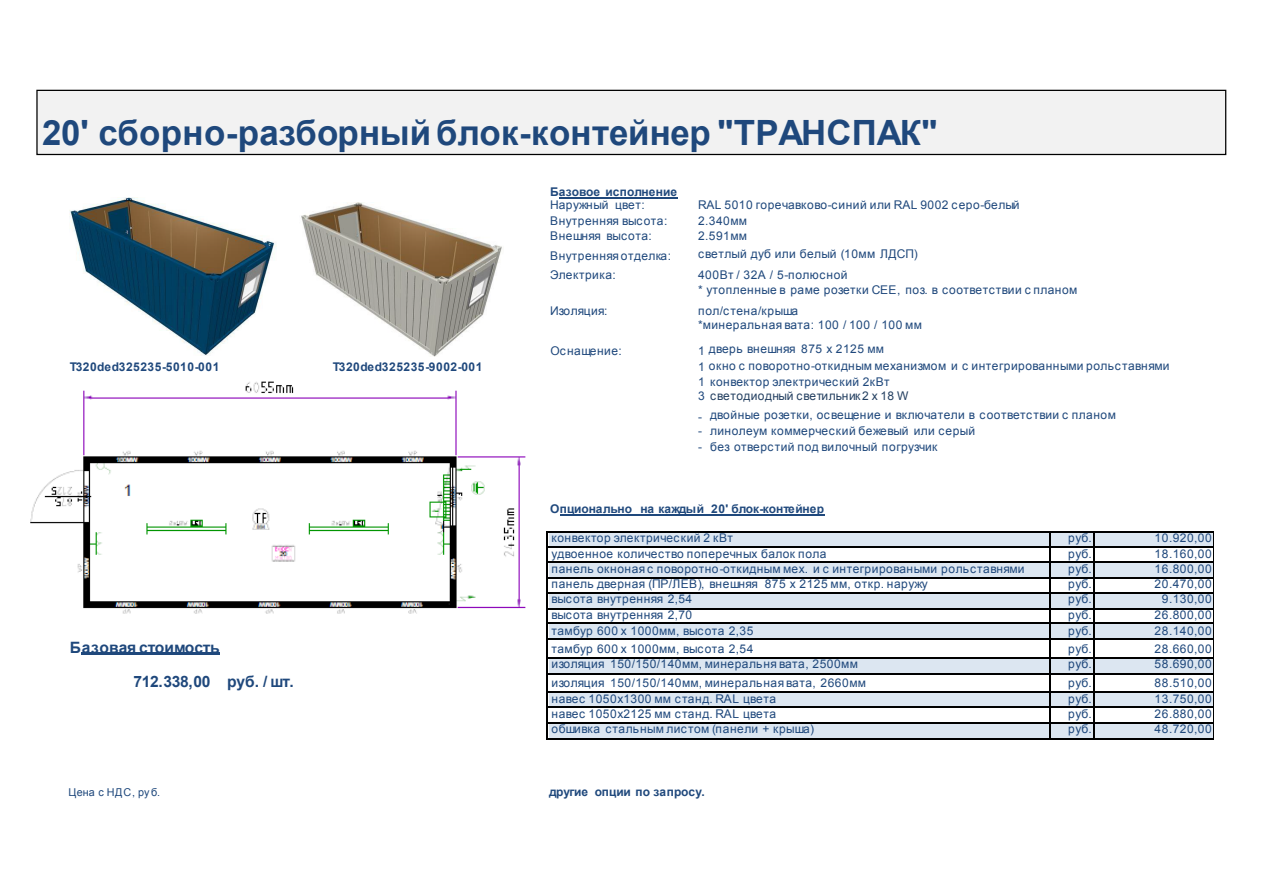
<style>
.page{position:relative;width:1264px;height:893px;background:#fff}
.page>*{position:absolute;margin:0;border:0;box-sizing:border-box;transform-origin:0 0}
.t1{font:700 34.8px "Arial";color:#1f487c}
.t2{font:700 15.6px "Arial";letter-spacing:-.015em;color:#1f487c}
.t3{font:12px/15.6px "Arial";letter-spacing:.04em;color:#1f487c}
.t4{font:700 12px "Arial";letter-spacing:-.005em;color:#1f487c}
.t5{font:700 12px "Arial";letter-spacing:.04em;color:#1f487c}
.t6{font:12px "Arial";letter-spacing:.04em;color:#244061}
.t7{font:12px "Arial";letter-spacing:.015em;color:#1f487c}
.t8{font:10.8px "Arial";letter-spacing:.02em;color:#1f487c}
.s1{color:#1f487c}
</style>
<div class="page">
<img style="left:30px;top:381px;width:496px;height:233px">
<hr style="left:559px;top:197px;width:118px;height:1px;background:#1f487c">
<hr style="left:560px;top:514px;width:264px;height:1px;background:#1f487c">
<hr style="left:82px;top:652px;width:138px;height:3px;background:#1f487c">
<div style="left:36px;top:90px;width:1190px;height:65px;background:#f2f2f2;border:1px solid #000"></div>
<img style="left:69px;top:198px;width:207px;height:157px">
<img style="left:301px;top:203px;width:201px;height:154px">
<div style="left:549px;top:532px;width:500px;height:15px;background:#dce6f1"></div>
<div style="left:1050px;top:532px;width:43px;height:15px;background:#dce6f1"></div>
<div style="left:1094px;top:532px;width:119px;height:15px;background:#dce6f1"></div>
<hr style="left:548px;top:531px;width:501px;height:1px;background:#000">
<hr style="left:1050px;top:531px;width:43px;height:1px;background:#000">
<hr style="left:1094px;top:531px;width:119px;height:1px;background:#000">
<hr style="left:548px;top:547px;width:501px;height:1px;background:#000">
<hr style="left:1050px;top:547px;width:43px;height:1px;background:#000">
<hr style="left:1094px;top:547px;width:119px;height:1px;background:#000">
<div style="left:549px;top:564px;width:500px;height:13px;background:#dce6f1"></div>
<div style="left:1050px;top:564px;width:43px;height:13px;background:#dce6f1"></div>
<div style="left:1094px;top:564px;width:119px;height:13px;background:#dce6f1"></div>
<hr style="left:548px;top:561px;width:501px;height:1px;background:#000">
<hr style="left:1050px;top:561px;width:43px;height:1px;background:#000">
<hr style="left:1094px;top:561px;width:119px;height:1px;background:#000">
<hr style="left:548px;top:577px;width:501px;height:1px;background:#000">
<hr style="left:1050px;top:577px;width:43px;height:1px;background:#000">
<hr style="left:1094px;top:577px;width:119px;height:1px;background:#000">
<div style="left:549px;top:594px;width:500px;height:14px;background:#dce6f1"></div>
<div style="left:1050px;top:594px;width:43px;height:14px;background:#dce6f1"></div>
<div style="left:1094px;top:594px;width:119px;height:14px;background:#dce6f1"></div>
<hr style="left:548px;top:592px;width:501px;height:2px;background:#000">
<hr style="left:1050px;top:592px;width:43px;height:2px;background:#000">
<hr style="left:1094px;top:592px;width:119px;height:2px;background:#000">
<hr style="left:548px;top:608px;width:501px;height:1px;background:#000">
<hr style="left:1050px;top:608px;width:43px;height:1px;background:#000">
<hr style="left:1094px;top:608px;width:119px;height:1px;background:#000">
<div style="left:549px;top:625px;width:500px;height:13px;background:#dce6f1"></div>
<div style="left:1050px;top:625px;width:43px;height:13px;background:#dce6f1"></div>
<div style="left:1094px;top:625px;width:119px;height:13px;background:#dce6f1"></div>
<hr style="left:548px;top:622px;width:501px;height:2px;background:#000">
<hr style="left:1050px;top:622px;width:43px;height:2px;background:#000">
<hr style="left:1094px;top:622px;width:119px;height:2px;background:#000">
<hr style="left:548px;top:638px;width:501px;height:1px;background:#000">
<hr style="left:1050px;top:638px;width:43px;height:1px;background:#000">
<hr style="left:1094px;top:638px;width:119px;height:1px;background:#000">
<div style="left:549px;top:658px;width:500px;height:15px;background:#dce6f1"></div>
<div style="left:1050px;top:658px;width:43px;height:15px;background:#dce6f1"></div>
<div style="left:1094px;top:658px;width:119px;height:15px;background:#dce6f1"></div>
<hr style="left:548px;top:657px;width:501px;height:1px;background:#000">
<hr style="left:1050px;top:657px;width:43px;height:1px;background:#000">
<hr style="left:1094px;top:657px;width:119px;height:1px;background:#000">
<hr style="left:548px;top:673px;width:501px;height:1px;background:#000">
<hr style="left:1050px;top:673px;width:43px;height:1px;background:#000">
<hr style="left:1094px;top:673px;width:119px;height:1px;background:#000">
<div style="left:549px;top:693px;width:500px;height:14px;background:#dce6f1"></div>
<div style="left:1050px;top:693px;width:43px;height:14px;background:#dce6f1"></div>
<div style="left:1094px;top:693px;width:119px;height:14px;background:#dce6f1"></div>
<hr style="left:548px;top:691px;width:501px;height:1px;background:#000">
<hr style="left:1050px;top:691px;width:43px;height:1px;background:#000">
<hr style="left:1094px;top:691px;width:119px;height:1px;background:#000">
<hr style="left:548px;top:707px;width:501px;height:1px;background:#000">
<hr style="left:1050px;top:707px;width:43px;height:1px;background:#000">
<hr style="left:1094px;top:707px;width:119px;height:1px;background:#000">
<div style="left:549px;top:723px;width:500px;height:15px;background:#dce6f1"></div>
<div style="left:1050px;top:723px;width:43px;height:15px;background:#dce6f1"></div>
<div style="left:1094px;top:723px;width:119px;height:15px;background:#dce6f1"></div>
<hr style="left:548px;top:722px;width:501px;height:1px;background:#000">
<hr style="left:1050px;top:722px;width:43px;height:1px;background:#000">
<hr style="left:1094px;top:722px;width:119px;height:1px;background:#000">
<svg style="left:547px;top:531px;width:1px;height:208px"></svg>
<hr style="left:548px;top:738px;width:501px;height:1px;background:#000">
<svg style="left:1049px;top:531px;width:1px;height:208px"></svg>
<hr style="left:1050px;top:738px;width:43px;height:1px;background:#000">
<svg style="left:1093px;top:531px;width:1px;height:208px"></svg>
<hr style="left:1094px;top:738px;width:119px;height:1px;background:#000">
<svg style="left:1213px;top:531px;width:1px;height:208px"></svg>
<h1 class="t1" style="left:42px;top:110px;width:897px">20' сборно-разборныйблок-контейнер "ТРАНСПАК"</h1>
<p class="t4" style="left:550px;top:184px;width:128px">Базовое исполнение</p>
<p class="t3" style="left:550px;top:197px;width:119px">Наружный цвет:<br>Внутренняя высота:<br>Внешняя высота:</p>
<p class="t3" style="left:550px;top:246px;width:122px;line-height:19.2px">Внутренняя отделка:<br>Электрика:</p>
<p class="t7" style="left:550px;top:303px;width:59px">Изоляция:</p>
<p class="t3" style="left:698px;top:197px;width:323px">RAL 5010 горечавково-синий или RAL 9002 серо-белый<br>2.340мм<br>2.591мм</p>
<p class="t3" style="left:698px;top:244px;width:221px;line-height:20.4px">светлый дуб или белый (10мм ЛДСП)<br>400Вт / 32A / 5-полюсной</p>
<p class="t3" style="left:698px;top:280px;width:381px;line-height:20.4px">* утопленные в раме розетки СЕЕ, поз. в соответствии с планом пол/стена/крыша</p>
<p class="t3" style="left:698px;top:317px;width:225px">*минеральная вата: 100 / 100 / 100 мм</p>
<p class="t3" style="left:550px;top:343px;width:73px">Оснащение:</p>
<p class="t3" style="left:698px;top:341px;width:187px">1 дверь внешняя 875 x 2125 мм</p>
<p class="t5" style="left:70px;top:359px;width:151px">T320ded325235-5010-001</p>
<p class="t5" style="left:333px;top:359px;width:151px">T320ded325235-9002-001</p>
<p class="t3" style="left:698px;top:358px;width:473px">1 окно с поворотно-откидным механизмом и с интегрированными рольставнями<br>1 конвектор электрический 2кВт</p>
<p class="t6" style="left:698px;top:388px;width:212px"><span class="s1">3</span> светодиодный светильник 2 x 18 W</p>
<p class="t3" style="left:698px;top:407px;width:419px">- двойные розетки, освещение и включатели в соответствии с планом</p>
<p class="t3" style="left:698px;top:423px;width:278px">- линолеум коммерческий бежевый или серый</p>
<p class="t3" style="left:698px;top:439px;width:241px">- без отверстий под вилочный погрузчик</p>
<h2 class="t2" style="left:70px;top:637px;width:151px">Базовая стоимость</h2>
<h2 class="t2" style="left:133px;top:671px;width:162px">712.338,00 руб. / шт.</h2>
<p class="t4" style="left:550px;top:501px;width:275px">Опционально на каждый 20' блок-контейнер</p>
<p class="t3" style="left:551px;top:530px;width:183px">конвектор электрический 2 кВт</p>
<p class="t3" style="left:1068px;top:530px;width:25px">руб.</p>
<p class="t3" style="left:1154px;top:530px;width:59px">10.920,00</p>
<p class="t3" style="left:551px;top:546px;width:276px">удвоенное количество поперечных балок пола</p>
<p class="t3" style="left:1068px;top:546px;width:25px">руб.</p>
<p class="t3" style="left:1154px;top:546px;width:59px">18.160,00</p>
<p class="t3" style="left:551px;top:561px;width:475px">панель окноная с поворотно-откидным мех. и с интегрироваными рольставнями</p>
<p class="t3" style="left:1068px;top:561px;width:25px">руб.</p>
<p class="t3" style="left:1154px;top:561px;width:59px">16.800,00</p>
<p class="t3" style="left:551px;top:576px;width:378px">панель дверная (ПР/ЛЕВ), внешняя 875 x 2125 мм, откр. наружу</p>
<p class="t3" style="left:1068px;top:576px;width:25px">руб.</p>
<p class="t3" style="left:1154px;top:576px;width:59px">20.470,00</p>
<p class="t3" style="left:551px;top:591px;width:142px">высота внутренняя 2,54</p>
<p class="t3" style="left:1068px;top:591px;width:25px">руб.</p>
<p class="t3" style="left:1161px;top:591px;width:51px">9.130,00</p>
<p class="t3" style="left:551px;top:607px;width:142px">высота внутренняя 2,70</p>
<p class="t3" style="left:1068px;top:607px;width:25px">руб.</p>
<p class="t3" style="left:1154px;top:607px;width:59px">26.800,00</p>
<p class="t3" style="left:551px;top:623px;width:203px">тамбур 600 х 1000мм, высота 2,35</p>
<p class="t3" style="left:1068px;top:623px;width:25px">руб.</p>
<p class="t3" style="left:1154px;top:623px;width:59px">28.140,00</p>
<p class="t3" style="left:551px;top:641px;width:203px">тамбур 600 х 1000мм, высота 2,54</p>
<p class="t3" style="left:1068px;top:641px;width:25px">руб.</p>
<p class="t3" style="left:1154px;top:641px;width:59px">28.660,00</p>
<p class="t3" style="left:551px;top:656px;width:308px">изоляция 150/150/140мм, минеральня вата, 2500мм</p>
<p class="t3" style="left:1068px;top:656px;width:25px">руб.</p>
<p class="t3" style="left:1154px;top:656px;width:59px">58.690,00</p>
<p class="t3" style="left:551px;top:675px;width:316px">изоляция 150/150/140мм, минеральная вата, 2660мм</p>
<p class="t3" style="left:1068px;top:675px;width:25px">руб.</p>
<p class="t3" style="left:1154px;top:675px;width:59px">88.510,00</p>
<p class="t3" style="left:551px;top:691px;width:226px">навес 1050х1300 мм станд. RAL цвета</p>
<p class="t3" style="left:1068px;top:691px;width:25px">руб.</p>
<p class="t3" style="left:1154px;top:691px;width:59px">13.750,00</p>
<p class="t3" style="left:551px;top:705px;width:226px">навес 1050х2125 мм станд. RAL цвета</p>
<p class="t3" style="left:1068px;top:705px;width:25px">руб.</p>
<p class="t3" style="left:1154px;top:705px;width:59px">26.880,00</p>
<p class="t3" style="left:551px;top:721px;width:264px">обшивка стальным листом (панели + крыша)</p>
<p class="t3" style="left:1068px;top:721px;width:25px">руб.</p>
<p class="t3" style="left:1154px;top:721px;width:59px">48.720,00</p>
<p class="t8" style="left:68px;top:785px;width:93px">Цена с НДС, ру б.</p>
<p class="t4" style="left:549px;top:783px;width:157px">другие опции по запросу.</p>
</div>
